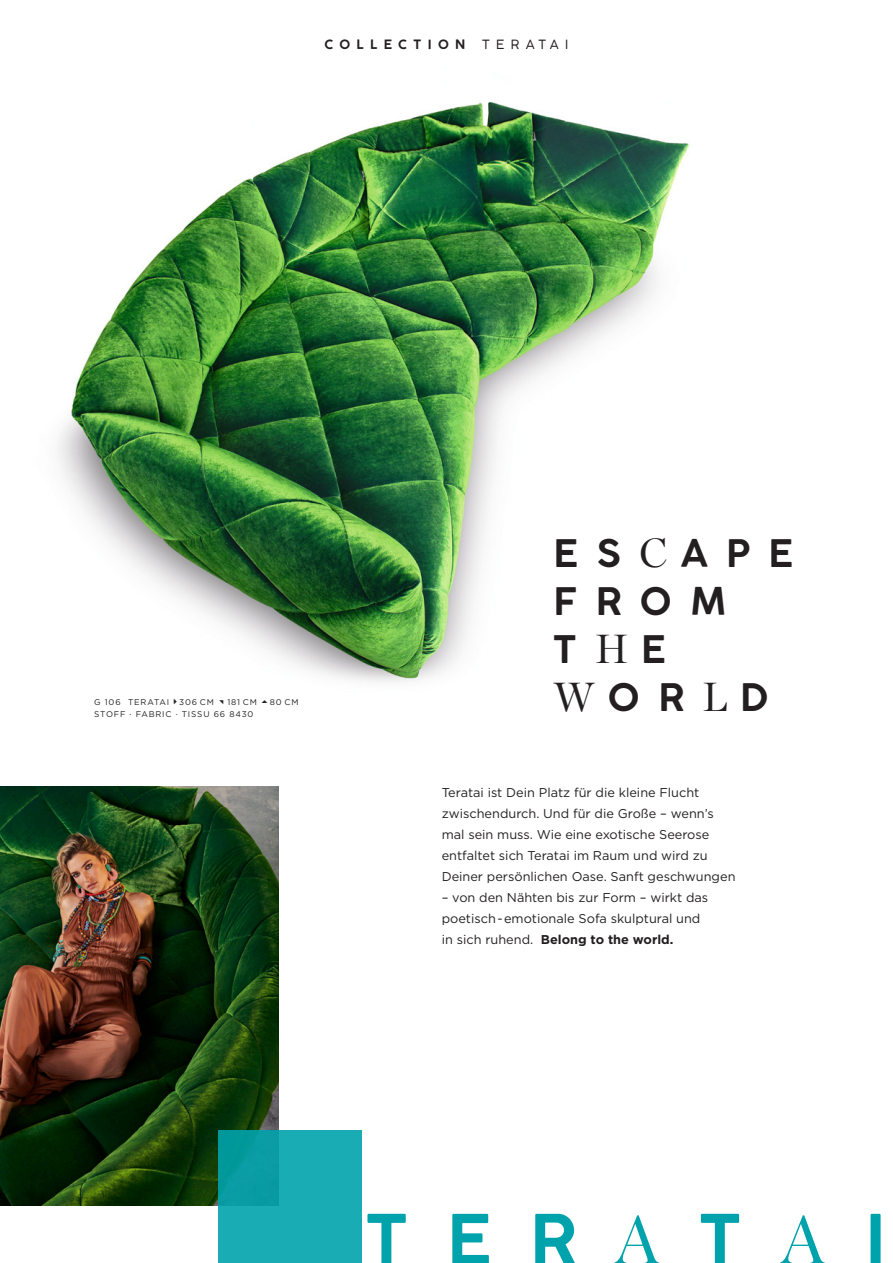
<style>
.page{position:relative;width:893px;height:1263px;background:#fff}
.page>*{position:absolute;margin:0;border:0;box-sizing:border-box;transform-origin:0 0}
.Headline_large{font:700 67.8px "Coco Gothic";color:#00a3ac}
.Headline_small{font:700 37.5px/48px "Coco Gothic";letter-spacing:.5em;color:#231f20}
.Fließtext{font:12.75px/21px "Gotham";color:#231f20}
.t1{font:700 12.75px "Coco Gothic";letter-spacing:.5em;color:#231f20}
.t2{font:12.75px "Coco Gothic";letter-spacing:.5em;color:#231f20}
.Infotext_Schwarz{font:8.25px "Gotham";letter-spacing:.1em;color:#231f20}
.s1{font-family:"Arrows";font-size:15px}
.s2{font-family:"Chronicle Display";font-weight:400;font-size:40.5px}
.s3{font-weight:700}
.s4{font-family:"Chronicle Display";font-weight:400}
</style>
<div class="page">
<img style="left:57px;top:102px;width:632px;height:580px">
<img style="left:0;top:786px;width:278px;height:419px">
<svg style="left:218px;top:1130px;width:144px;height:133px;background:#15a7af"></svg>
<p class="t1" style="left:325px;top:35px;width:142px">COLLECTION</p>
<p class="t2" style="left:482px;top:35px;width:88px">TERATAI</p>
<p class="Infotext_Schwarz" style="left:94px;top:697px;width:206px">G 106 TERATAI <span class="s1">Q</span>306 CM <span class="s1">W</span> 181 CM <span class="s1">S</span>80 CM</p>
<p class="Infotext_Schwarz" style="left:94px;top:709px;width:161px">STOFF · FABRIC · TISSU 66 8430</p>
<p class="Headline_small" style="left:553px;top:530px;width:241px">ES<span class="s2">C</span>APE<br>FROM</p>
<p class="Headline_small" style="left:553px;top:626px;width:113px">T<span class="s2">H</span>E</p>
<p class="Headline_small" style="left:553px;top:674px;width:216px"><span class="s2">W</span>OR<span class="s2">L</span>D</p>
<p class="Fließtext" style="left:442px;top:782px;width:295px">Teratai ist Dein Platz für die kleine Flucht zwischendurch. Und für die Große – wenn’s mal sein muss. Wie eine exotische Seerose entfaltet sich Teratai im Raum und wird zu Deiner persönlichen Oase. Sanft geschwungen</p>
<p class="Fließtext" style="left:442px;top:887px;width:268px">– von den Nähten bis zur Form – wirkt das poetisch - emotionale Sofa skulptural und in sich ruhend. <span class="s3">Belong to the world.</span></p>
<p class="Headline_large" style="left:366px;top:1188px;width:521px">TER<span class="s4">A</span>T<span class="s4">A</span>I</p>
</div>
